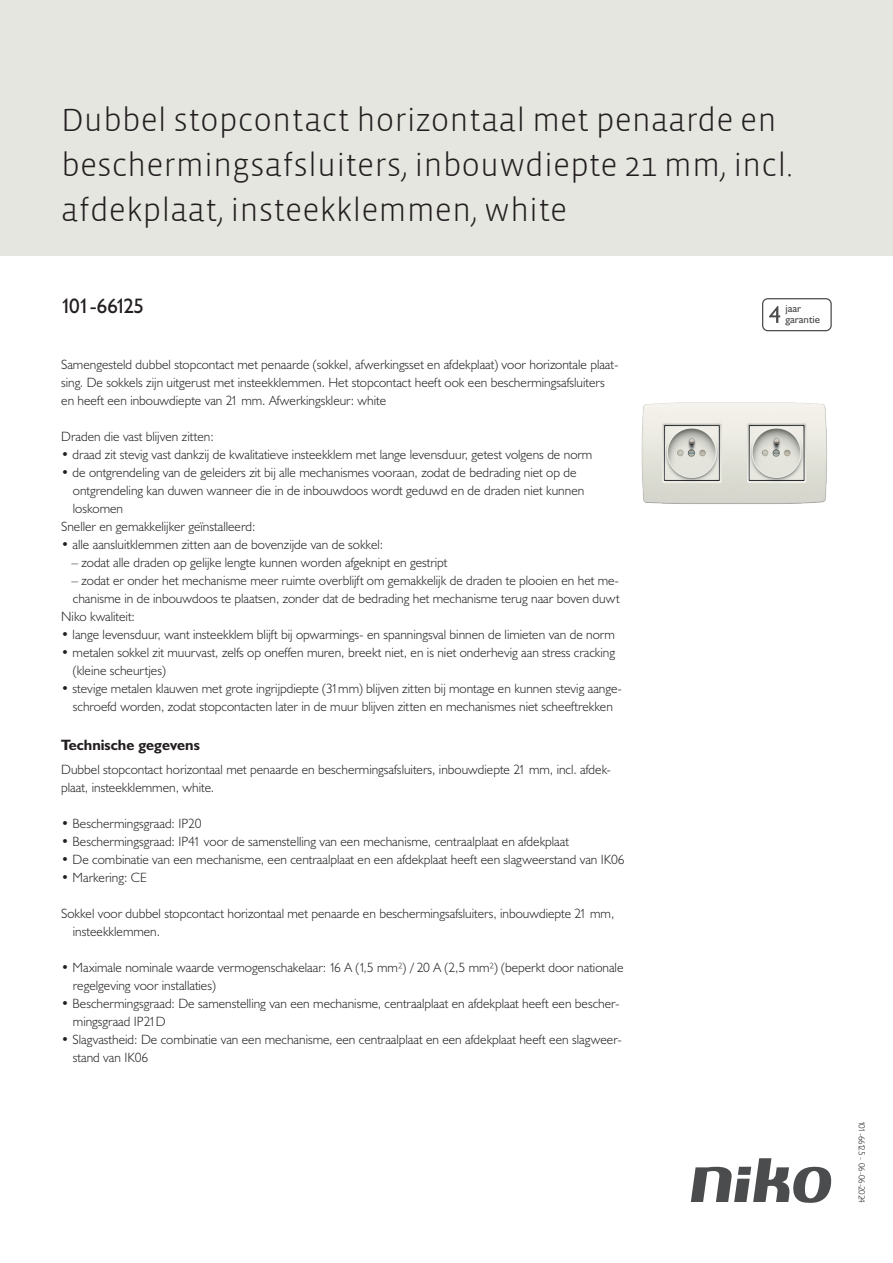
<style>
.page{position:relative;width:893px;height:1263px;background:#fff}
.page>*{position:absolute;margin:0;border:0;box-sizing:border-box;transform-origin:0 0}
.Title_datasheets{font:300 33px/45px "Vista Sans";color:#231f20}
.Article_number{font:21px "Humanist 521 BT";letter-spacing:-.07em;color:#231f20}
.Titles_parts{font:700 15px "Humanist 521 BT";color:#231f20}
.USP_Bullets{font:300 13.5px/18px "Humanist 521 BT";color:#231f20}
.Platte_tekst_CAB{font:300 13.5px/18px "Humanist 521 BT";color:#231f20}
.t1{font:10.8px/10.8px "Humanist 521 BT";color:#4b4c4d}
.Revision{font:300 9px "Humanist 521 BT";letter-spacing:-.05em;color:#231f20}
</style>
<div class="page">
<svg style="left:691px;top:1158px;width:141px;height:45px"></svg>
<div style="left:0;top:0;width:893px;height:255px;background:#e6e6e0"></div>
<svg style="left:762px;top:298px;width:70px;height:33px"></svg>
<img style="left:641px;top:402px;width:186px;height:102px">
<p class="Title_datasheets" style="left:61px;top:98px;width:733px">Dubbel stopcontact horizontaal met penaarde en beschermingsafsluiters, inbouwdiepte 21 mm, incl. afdekplaat, insteekklemmen, white</p>
<p class="Article_number" style="left:61px;top:293px;width:84px">101-66125</p>
<p class="t1" style="left:785px;top:303px;width:36px">jaar garantie</p>
<p class="Platte_tekst_CAB" style="left:61px;top:355px;width:559px">Samengesteld dubbel stopcontact met penaarde (sokkel, afwerkingsset en afdekplaat) voor horizontale plaat&shy;sing. De sokkels zijn uitgerust met insteekklemmen. Het stopcontact heeft ook een beschermingsafsluiters en heeft een inbouwdiepte van 21 mm. Afwerkingskleur: white</p>
<p class="USP_Bullets" style="left:61px;top:427px;width:154px">Draden die vast blijven zitten:</p>
<p class="USP_Bullets" style="left:61px;top:445px;width:533px">• draad zit stevig vast dankzij de kwalitatieve insteekklem met lange levensduur, getest volgens de norm</p>
<p class="USP_Bullets" style="left:73px;top:463px;width:513px;text-indent:-12px">• de ontgrendeling van de geleiders zit bij alle mechanismes vooraan, zodat de bedrading niet op de ontgrendeling kan duwen wanneer die in de inbouwdoos wordt geduwd en de draden niet kunnen loskomen</p>
<p class="USP_Bullets" style="left:61px;top:517px;width:196px">Sneller en gemakkelijker geïnstalleerd:</p>
<p class="USP_Bullets" style="left:61px;top:535px;width:324px">• alle aansluitklemmen zitten aan de bovenzijde van de sokkel:</p>
<p class="USP_Bullets" style="left:71px;top:553px;width:378px">– zodat alle draden op gelijke lengte kunnen worden afgeknipt en gestript</p>
<p class="USP_Bullets" style="left:71px;top:571px;width:550px">– zodat er onder het mechanisme meer ruimte overblijft om gemakkelijk de draden te plooien en het me&shy;chanisme in de inbouwdoos te plaatsen, zonder dat de bedrading het mechanisme terug naar boven duwt</p>
<p class="USP_Bullets" style="left:61px;top:607px;width:75px">Niko kwaliteit:</p>
<p class="USP_Bullets" style="left:61px;top:625px;width:555px">• lange levensduur, want insteekklem blijft bij opwarmings- en spanningsval binnen de limieten van de norm</p>
<p class="USP_Bullets" style="left:73px;top:643px;width:544px;text-indent:-12px">• metalen sokkel zit muurvast, zelfs op oneffen muren, breekt niet, en is niet onderhevig aan stress cracking (kleine scheurtjes)</p>
<p class="USP_Bullets" style="left:61px;top:679px;width:562px;text-align:center">• stevige metalen klauwen met grote ingrijpdiepte (31mm) blijven zitten bij montage en kunnen stevig aange&shy;schroefd worden, zodat stopcontacten later in de muur blijven zitten en mechanismes niet scheeftrekken</p>
<p class="Titles_parts" style="left:61px;top:735px;width:140px">Technische gegevens</p>
<p class="Platte_tekst_CAB" style="left:61px;top:760px;width:551px">Dubbel stopcontact horizontaal met penaarde en beschermingsafsluiters, inbouwdiepte 21 mm, incl. afdek&shy;plaat, insteekklemmen, white.</p>
<p class="USP_Bullets" style="left:61px;top:814px;width:142px">• Beschermingsgraad: IP20</p>
<p class="USP_Bullets" style="left:61px;top:832px;width:509px">• Beschermingsgraad: IP41 voor de samenstelling van een mechanisme, centraalplaat en afdekplaat</p>
<p class="USP_Bullets" style="left:61px;top:850px;width:565px">• De combinatie van een mechanisme, een centraalplaat en een afdekplaat heeft een slagweerstand van IK06</p>
<p class="USP_Bullets" style="left:61px;top:868px;width:87px">• Markering: CE</p>
<p class="USP_Bullets" style="left:73px;top:904px;width:543px;text-indent:-12px">Sokkel voor dubbel stopcontact horizontaal met penaarde en beschermingsafsluiters, inbouwdiepte 21 mm, insteekklemmen.</p>
<p class="USP_Bullets" style="left:73px;top:958px;width:552px;text-indent:-12px">• Maximale nominale waarde vermogenschakelaar: 16 A (1,5 mm²) / 20 A (2,5 mm²) (beperkt door nationale regelgeving voor installaties)</p>
<p class="USP_Bullets" style="left:73px;top:994px;width:548px;text-indent:-12px">• Beschermingsgraad: De samenstelling van een mechanisme, centraalplaat en afdekplaat heeft een bescher&shy;mingsgraad IP21D</p>
<p class="USP_Bullets" style="left:73px;top:1030px;width:550px;text-indent:-12px">• Slagvastheid: De combinatie van een mechanisme, een centraalplaat en een afdekplaat heeft een slagweer&shy;stand van IK06</p>
<p class="Revision" style="left:868px;top:1121px;width:84px;rotate:90deg">101-66125 - 06-06-2024</p>
</div>
